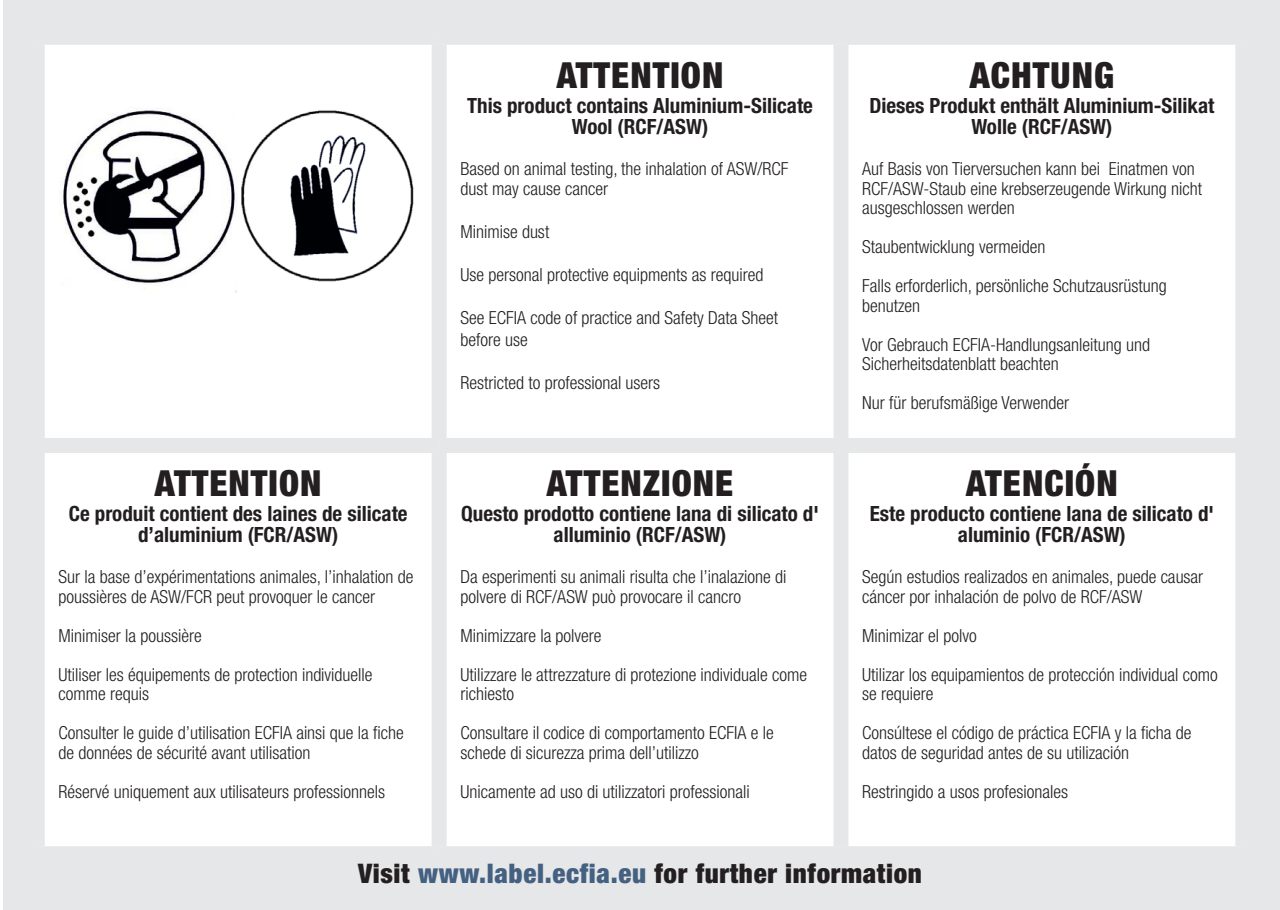
<style>
.page{position:relative;width:1280px;height:910px;background:#fff}
.page>*{position:absolute;margin:0;border:0;box-sizing:border-box;transform-origin:0 0}
.t1{font:900 condensed 36px "Helvetica Neue";letter-spacing:.03em;color:#231f20}
.t2{font:900 condensed 27px "Helvetica Neue";letter-spacing:.025em;color:#231f20}
.t3{font:700 condensed 21px/21px "Helvetica Neue";color:#231f20;text-align:center}
.t4{font:300 condensed 18px/39px "Helvetica Neue";color:#231f20}
.s1{color:#446182}
</style>
<div class="page">
<div style="left:4px;top:0;width:1276px;height:910px;background:#e6e7e8"></div>
<div style="left:45px;top:45px;width:1190px;height:801px;background:#fff"></div>
<div style="left:432px;top:45px;width:15px;height:393px;background:#e6e7e8"></div>
<div style="left:833px;top:45px;width:15px;height:393px;background:#e6e7e8"></div>
<div style="left:30px;top:438px;width:409px;height:15px;background:#e6e7e8"></div>
<div style="left:439px;top:438px;width:402px;height:15px;background:#e6e7e8"></div>
<div style="left:432px;top:453px;width:15px;height:393px;background:#e6e7e8"></div>
<div style="left:841px;top:438px;width:409px;height:15px;background:#e6e7e8"></div>
<div style="left:833px;top:453px;width:15px;height:393px;background:#e6e7e8"></div>
<img style="left:59px;top:108px;width:178px;height:185px">
<img style="left:242px;top:110px;width:171px;height:171px">
<h1 class="t1" style="left:155px;top:470px;width:168px">ATTENTION</h1>
<p class="t3" style="left:69px;top:505px;width:340px">Ce produit contient des laines de silicate d’aluminium (FCR/ASW)</p>
<p class="t4" style="left:59px;top:569px;width:357px;line-height:19.5px">Sur la base d’expérimentations animales, l’inhalation de poussières de ASW/FCR peut provoquer le cancer</p>
<p class="t4" style="left:59px;top:617px;width:315px">Minimiser la poussière<br>Utiliser les équipements de protection individuelle</p>
<p class="t4" style="left:59px;top:676px;width:347px">comme requis<br>Consulter le guide d’utilisation ECFIA ainsi que la fiche</p>
<p class="t4" style="left:59px;top:734px;width:328px">de données de sécurité avant utilisation<br>Réservé uniquement aux utilisateurs professionnels</p>
<h1 class="t1" style="left:557px;top:62px;width:168px">ATTENTION</h1>
<p class="t3" style="left:467px;top:97px;width:347px">This product contains Aluminium-Silicate<br>Wool (RCF/ASW)</p>
<p class="t4" style="left:460px;top:160px;width:330px;line-height:19.5px">Based on animal testing, the inhalation of ASW/RCF dust may cause cancer</p>
<p class="t4" style="left:460px;top:213px;width:90px">Minimise dust</p>
<p class="t4" style="left:460px;top:257px;width:305px">Use personal protective equipments as required</p>
<p class="t4" style="left:460px;top:308px;width:319px;line-height:21.6px">See ECFIA code of practice and Safety Data Sheet before use</p>
<p class="t4" style="left:460px;top:365px;width:201px">Restricted to professional users</p>
<h1 class="t1" style="left:547px;top:470px;width:188px">ATTENZIONE</h1>
<p class="t3" style="left:461px;top:505px;width:359px">Questo prodotto contiene lana di silicato d' alluminio (RCF/ASW)</p>
<p class="t4" style="left:460px;top:569px;width:327px;line-height:19.5px">Da esperimenti su animali risulta che l’inalazione di polvere di RCF/ASW può provocare il cancro</p>
<p class="t4" style="left:460px;top:617px;width:348px">Minimizzare la polvere<br>Utilizzare le attrezzature di protezione individuale come</p>
<p class="t4" style="left:460px;top:676px;width:315px">richiesto<br>Consultare il codice di comportamento ECFIA e le</p>
<p class="t4" style="left:460px;top:734px;width:291px">schede di sicurezza prima dell’utilizzo<br>Unicamente ad uso di utilizzatori professionali</p>
<h1 class="t1" style="left:970px;top:62px;width:146px">ACHTUNG</h1>
<p class="t3" style="left:869px;top:97px;width:347px">Dieses Produkt enthält Aluminium-Silikat<br>Wolle (RCF/ASW)</p>
<p class="t4" style="left:862px;top:160px;width:341px;line-height:19.5px">Auf Basis von Tierversuchen kann bei Einatmen von<br>RCF/ASW-Staub eine krebserzeugende Wirkung nicht ausgeschlossen werden</p>
<p class="t4" style="left:862px;top:229px;width:306px">Staubentwicklung vermeiden<br>Falls erforderlich, persönliche Schutzausrüstung</p>
<p class="t4" style="left:862px;top:287px;width:289px">benutzen<br>Vor Gebrauch ECFIA-Handlungsanleitung und</p>
<p class="t4" style="left:862px;top:346px;width:208px">Sicherheitsdatenblatt beachten<br>Nur für berufsmäßige Verwender</p>
<h1 class="t1" style="left:966px;top:470px;width:153px">ATENCIÓN</h1>
<p class="t3" style="left:870px;top:505px;width:346px">Este producto contiene lana de silicato d' aluminio (FCR/ASW)</p>
<p class="t4" style="left:862px;top:569px;width:343px;line-height:19.5px">Según estudios realizados en animales, puede causar cáncer por inhalación de polvo de RCF/ASW</p>
<p class="t4" style="left:862px;top:617px;width:357px">Minimizar el polvo<br>Utilizar los equipamientos de protección individual como</p>
<p class="t4" style="left:862px;top:676px;width:331px">se requiere<br>Consúltese el código de práctica ECFIA y la ficha de</p>
<p class="t4" style="left:862px;top:734px;width:268px">datos de seguridad antes de su utilización<br>Restringido a usos profesionales</p>
<h2 class="t2" style="left:358px;top:864px;width:565px">Visit <span class="s1">www.label.ecfia.eu</span> for further information</h2>
</div>
